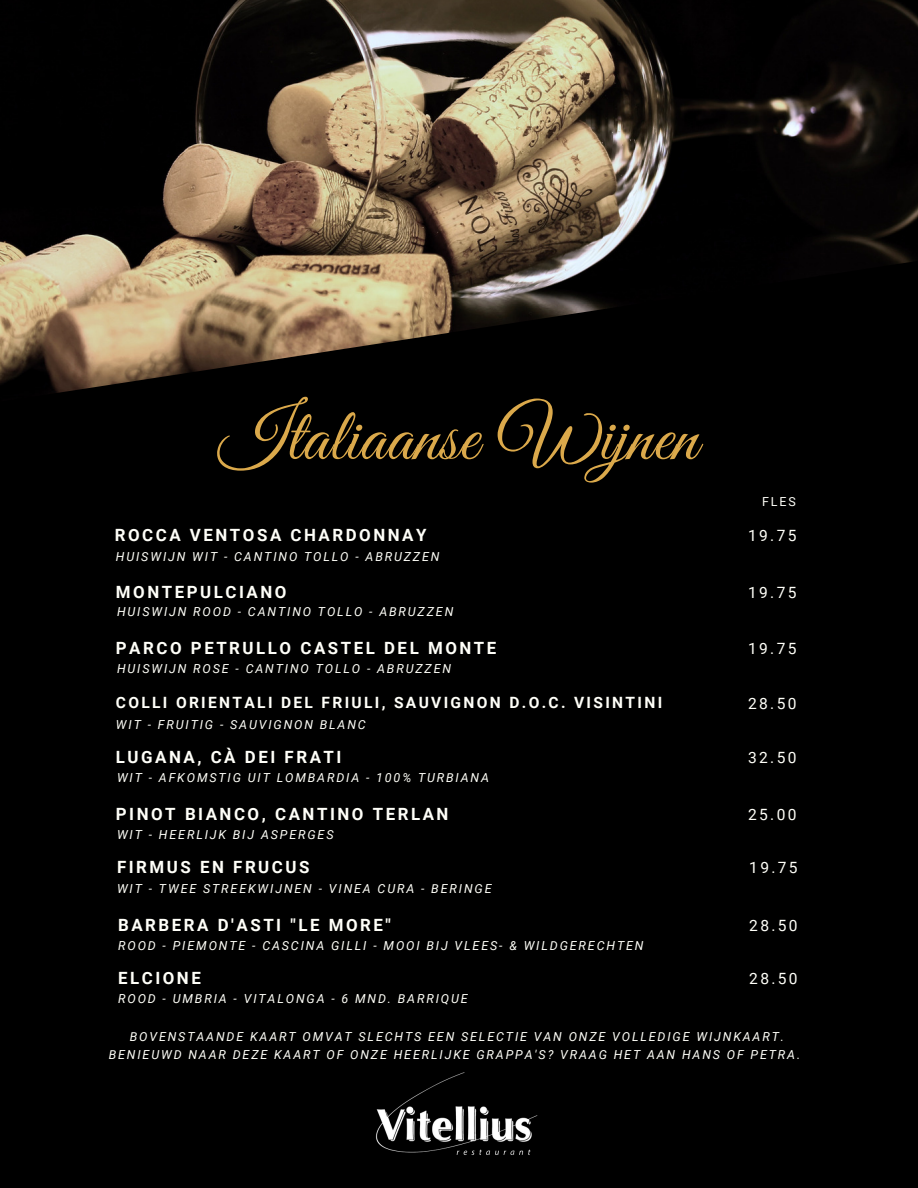
<style>
.page{position:relative;width:918px;height:1188px;background:#000}
.page>*{position:absolute;margin:0;border:0;box-sizing:border-box;transform-origin:0 0}
.t1{font:74.7px "Great Vibes";letter-spacing:.01em;color:#dba94b}
.t2{font:700 16.8px "Roboto";letter-spacing:.15em;color:#fffff9}
.t3{font:700 15.6px "Roboto";letter-spacing:.15em;color:#fffff9}
.t4{font:15.6px "Roboto";letter-spacing:.15em;color:#fffff9}
.t5{font:italic 12.45px/18px "Roboto";letter-spacing:.15em;color:#fffff9;text-align:center}
.t6{font:12.45px "Roboto";color:#fffff9}
</style>
<div class="page">
<img style="left:0;top:0;width:918px;height:393px">
<img style="left:376px;top:1072px;width:162px;height:83px">
<h1 class="t1" style="left:218px;top:395px;width:481px">Italiaanse Wijnen</h1>
<p class="t6" style="left:762px;top:494px;width:35px">FLES</p>
<h2 class="t2" style="left:115px;top:526px;width:313px">ROCCA VENTOSA CHARDONNAY</h2>
<p class="t5" style="left:116px;top:548px;width:325px">HUISWIJN WIT - CANTINO TOLLO - ABRUZZEN</p>
<h2 class="t2" style="left:116px;top:582px;width:172px">MONTEPULCIANO</h2>
<p class="t5" style="left:117px;top:603px;width:338px">HUISWIJN ROOD - CANTINO TOLLO - ABRUZZEN</p>
<p class="t4" style="left:748px;top:527px;width:50px">19.75</p>
<p class="t4" style="left:748px;top:583px;width:50px">19.75</p>
<h2 class="t2" style="left:116px;top:638px;width:382px">PARCO PETRULLO CASTEL DEL MONTE</h2>
<p class="t5" style="left:117px;top:659px;width:336px">HUISWIJN ROSE - CANTINO TOLLO - ABRUZZEN</p>
<p class="t4" style="left:748px;top:640px;width:50px">19.75</p>
<p class="t3" style="left:116px;top:694px;width:548px">COLLI ORIENTALI DEL FRIULI, SAUVIGNON D.O.C. VISINTINI</p>
<p class="t5" style="left:116px;top:716px;width:251px">WIT - FRUITIG - SAUVIGNON BLANC</p>
<p class="t4" style="left:748px;top:695px;width:50px">28.50</p>
<h2 class="t2" style="left:116px;top:747px;width:227px">LUGANA, CÀ DEI FRATI</h2>
<p class="t5" style="left:117px;top:768px;width:374px">WIT - AFKOMSTIG UIT LOMBARDIA - 100% TURBIANA</p>
<p class="t4" style="left:748px;top:749px;width:50px">32.50</p>
<h2 class="t2" style="left:116px;top:805px;width:334px">PINOT BIANCO, CANTINO TERLAN</h2>
<p class="t5" style="left:117px;top:826px;width:218px">WIT - HEERLIJK BIJ ASPERGES</p>
<p class="t4" style="left:748px;top:806px;width:50px">25.00</p>
<h2 class="t2" style="left:117px;top:858px;width:194px">FIRMUS EN FRUCUS</h2>
<p class="t5" style="left:117px;top:880px;width:376px">WIT - TWEE STREEKWIJNEN - VINEA CURA - BERINGE</p>
<p class="t4" style="left:749px;top:859px;width:50px">19.75</p>
<h2 class="t2" style="left:118px;top:915px;width:274px">BARBERA D'ASTI "LE MORE"</h2>
<p class="t5" style="left:118px;top:937px;width:527px">ROOD - PIEMONTE - CASCINA GILLI - MOOI BIJ VLEES- &amp; WILDGERECHTEN</p>
<p class="t4" style="left:749px;top:916px;width:50px">28.50</p>
<h2 class="t2" style="left:118px;top:968px;width:84px">ELCIONE</h2>
<p class="t5" style="left:118px;top:990px;width:351px">ROOD - UMBRIA - VITALONGA - 6 MND. BARRIQUE</p>
<p class="t4" style="left:749px;top:969px;width:50px">28.50</p>
<p class="t5" style="left:109px;top:1028px;width:693px">BOVENSTAANDE KAART OMVAT SLECHTS EEN SELECTIE VAN ONZE VOLLEDIGE WIJNKAART.<br>BENIEUWD NAAR DEZE KAART OF ONZE HEERLIJKE GRAPPA'S? VRAAG HET AAN HANS OF PETRA.</p>
</div>
